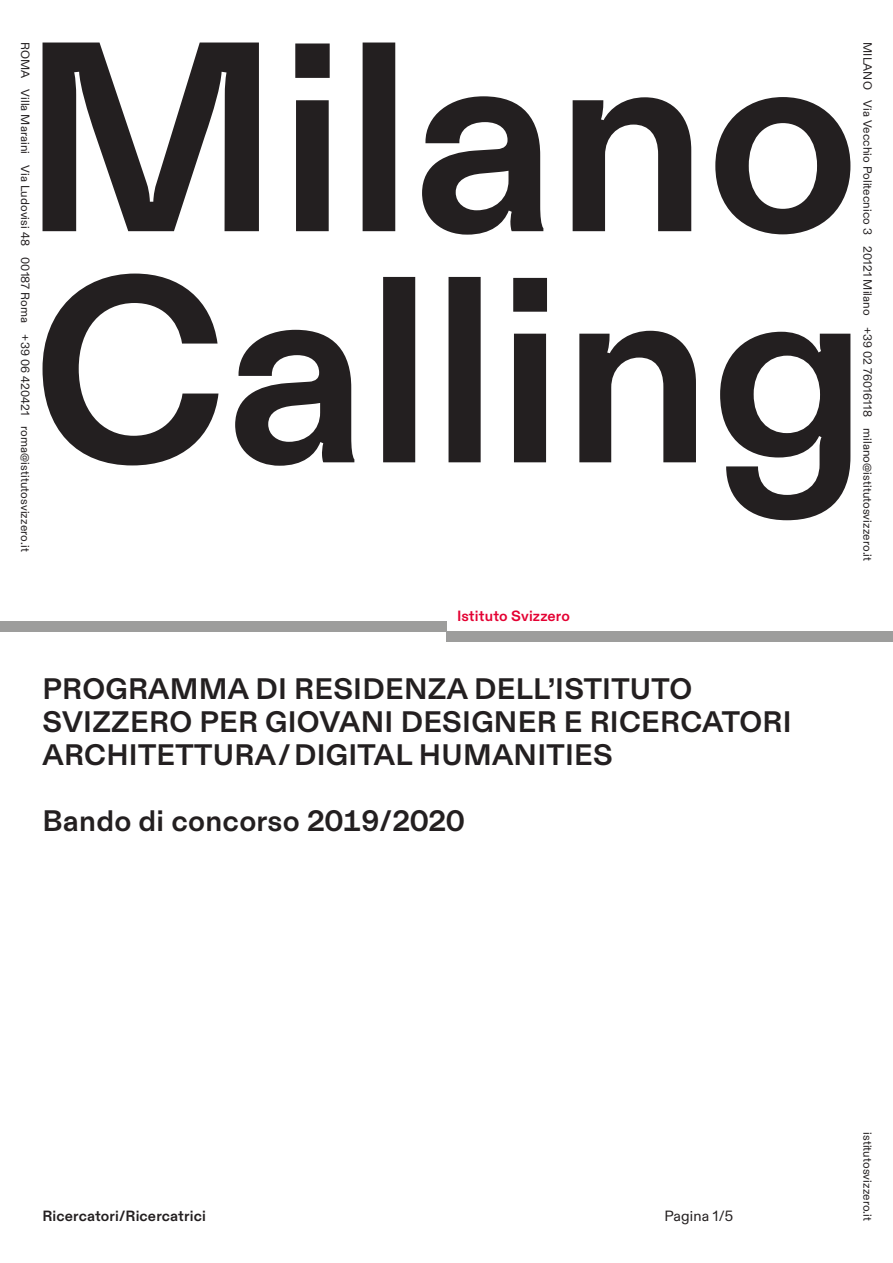
<style>
.page{position:relative;width:893px;height:1263px;background:#fff}
.page>*{position:absolute;margin:0;border:0;box-sizing:border-box;transform-origin:0 0}
.t1{font:700 27px/33px "Istituto Svizzero";letter-spacing:.01em;color:#231f20}
.t2{font:700 13.5px "Istituto Svizzero";letter-spacing:.01em;color:#231f20}
.t3{font:700 13.5px "Istituto Svizzero";letter-spacing:.01em;color:#e40032}
.t4{font:13.5px "Istituto Svizzero";letter-spacing:.01em;color:#231f20}
.t5{font:10.8px "Istituto Svizzero";letter-spacing:.01em;color:#231f20}
</style>
<div class="page">
<svg style="left:43px;top:43px;width:807px;height:192px"></svg>
<svg style="left:43px;top:274px;width:807px;height:246px"></svg>
<div style="left:446px;top:631px;width:447px;height:11px;background:#9d9d9c"></div>
<div style="left:0;top:621px;width:446px;height:10px;background:#9d9d9c"></div>
<p class="t5" style="left:32px;top:42px;width:511px;rotate:90deg">ROMA Villa Maraini Via Ludovisi 48 00187 Roma +39 06 420421 roma@istitutosvizzero.it</p>
<p class="t5" style="left:875px;top:42px;width:521px;rotate:90deg">MILANO Via Vecchio Politecnico 3 20121 Milano +39 02 76016118 milano@istitutosvizzero.it</p>
<p class="t3" style="left:457px;top:607px;width:114px">Istituto Svizzero</p>
<p class="t1" style="left:43px;top:674px;width:751px">PROGRAMMA DI RESIDENZA DELL’ISTITUTO<br>SVIZZERO PER GIOVANI DESIGNER E RICERCATORI<br>ARCHITETTURA/DIGITAL HUMANITIES</p>
<p class="t1" style="left:43px;top:806px;width:423px">Bando di concorso 2019/2020</p>
<p class="t2" style="left:43px;top:1207px;width:165px">Ricercatori/Ricercatrici</p>
<p class="t4" style="left:664px;top:1207px;width:70px">Pagina 1/5</p>
<p class="t5" style="left:875px;top:1132px;width:91px;rotate:90deg">istitutosvizzero.it</p>
</div>
